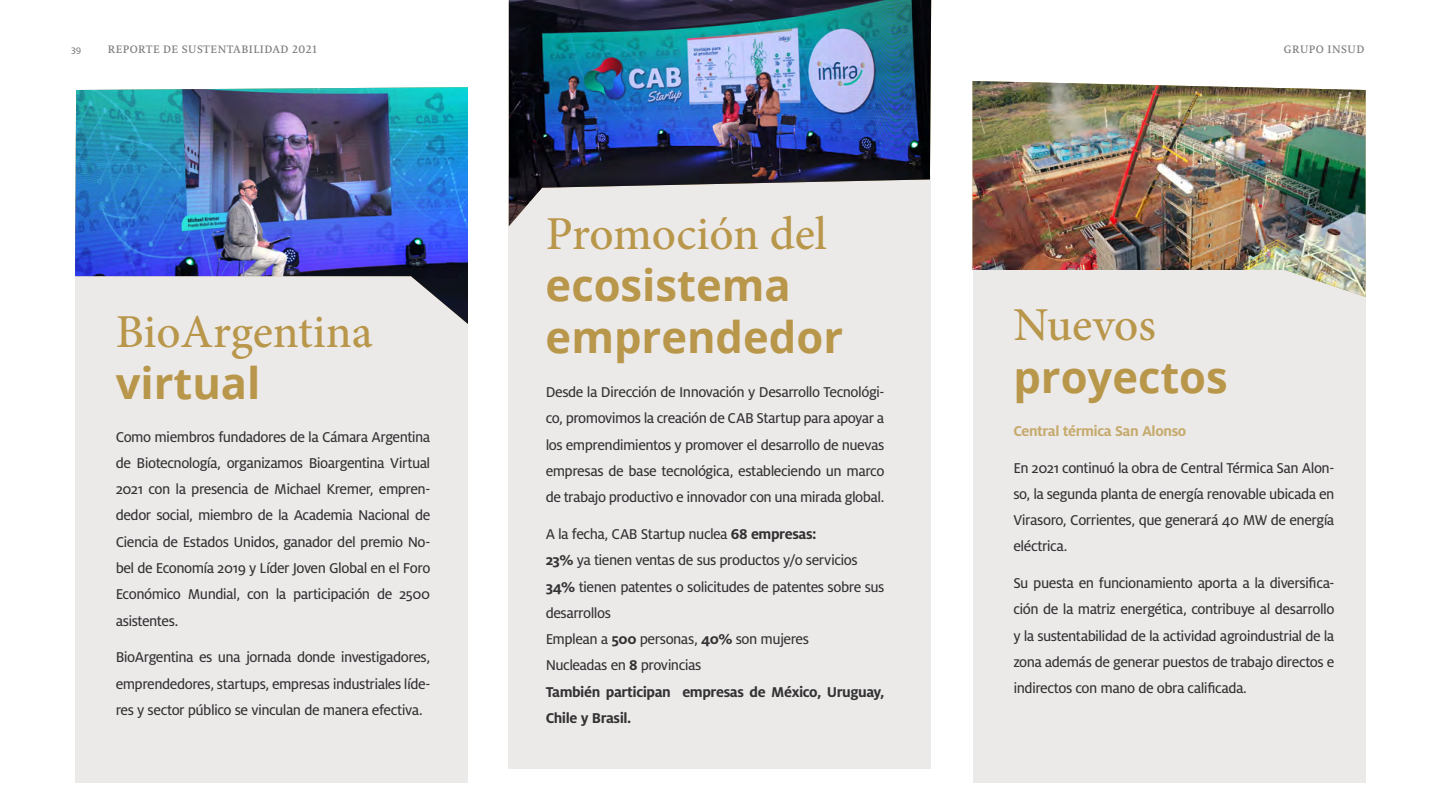
<style>
.page{position:relative;width:1440px;height:810px;background:#fff}
.page>*{position:absolute;margin:0;border:0;box-sizing:border-box;transform-origin:0 0}
.t1{font:500 47.25px "Minion Pro";color:#b8964a}
.t2{font:700 43.5px/52.2px "Open Sans";color:#b8964a}
.t3{font:15.75px/26.2px "Milo OT Text";letter-spacing:-.03em;color:#333;text-align:justify}
.t4{font:700 15.75px/26.2px "Milo OT";letter-spacing:-.03em;color:#333}
.t5{font:700 15.75px "Milo OT";letter-spacing:-.025em;color:#c6ab6e}
.t6{font:500 12px "Milo Serif OT";letter-spacing:.04em;color:#818181}
.t7{font:10.5px "Milo OT Text";color:#818181}
.s1{font-family:"Milo OT";font-weight:700}
</style>
<div class="page">
<div style="left:75px;top:270px;width:393px;height:513px;background:#ece9e9"></div>
<div style="left:973px;top:270px;width:393px;height:513px;background:#ece9e9"></div>
<div style="left:509px;top:175px;width:422px;height:594px;background:#ece9e9"></div>
<img style="left:75px;top:87px;width:393px;height:237px">
<img style="left:509px;top:0;width:422px;height:226px">
<img style="left:973px;top:81px;width:393px;height:216px">
<p class="t7" style="left:71px;top:45px;width:12px">39</p>
<p class="t6" style="left:108px;top:43px;width:211px">REPORTE DE SUSTENTABILIDAD 2021</p>
<p class="t6" style="left:1284px;top:43px;width:82px">GRUPO INSUD</p>
<h1 class="t1" style="left:116px;top:300px;width:259px">BioArgentina</h1>
<h2 class="t2" style="left:116px;top:356px;width:146px">virtual</h2>
<p class="t3" style="left:116px;top:424px;width:316px">Como miembros fundadores de la Cámara Argentina de Biotecnología, organizamos Bioargentina Virtual 2021 con la presencia de Michael Kremer, empren&shy;dedor social, miembro de la Academia Nacional de Ciencia de Estados Unidos, ganador del premio No&shy;bel de Economía 2019 y Líder Joven Global en el Foro Económico Mundial, con la participación de 2500 asistentes.</p>
<p class="t3" style="left:116px;top:644px;width:316px">BioArgentina es una jornada donde investigadores, emprendedores, startups, empresas industriales líde&shy;res y sector público se vinculan de manera efectiva.</p>
<h1 class="t1" style="left:546px;top:202px;width:283px">Promoción del</h1>
<h2 class="t2" style="left:546px;top:258px;width:299px">ecosistema emprendedor</h2>
<p class="t3" style="left:546px;top:379px;width:340px">Desde la Dirección de Innovación y Desarrollo Tecnológi&shy;co, promovimos la creación de CAB Startup para apoyar a los emprendimientos y promover el desarrollo de nuevas empresas de base tecnológica, estableciendo un marco de trabajo productivo e innovador con una mirada global.</p>
<p class="t3" style="left:546px;top:521px;width:340px;text-align:left">A la fecha, CAB Startup nuclea <span class="s1">68 empresas:<br>23%</span> ya tienen ventas de sus productos y/o servicios <span class="s1">34%</span> tienen patentes o solicitudes de patentes sobre sus desarrollos<br>Emplean a <span class="s1">500</span> personas, <span class="s1">40%</span> son mujeres<br>Nucleadas en <span class="s1">8</span> provincias</p>
<p class="t4" style="left:546px;top:679px;width:340px">También participan empresas de México, Uruguay,<br>Chile y Brasil.</p>
<h1 class="t1" style="left:1013px;top:293px;width:144px">Nuevos</h1>
<h2 class="t2" style="left:1013px;top:350px;width:216px">proyectos</h2>
<p class="t5" style="left:1013px;top:422px;width:174px">Central térmica San Alonso</p>
<p class="t3" style="left:1013px;top:455px;width:323px">En 2021 continuó la obra de Central Térmica San Alon&shy;so, la segunda planta de energía renovable ubicada en Virasoro, Corrientes, que generará 40 MW de energía eléctrica.</p>
<p class="t3" style="left:1013px;top:570px;width:323px">Su puesta en funcionamiento aporta a la diversifica&shy;ción de la matriz energética, contribuye al desarrollo y la sustentabilidad de la actividad agroindustrial de la zona además de generar puestos de trabajo directos e indirectos con mano de obra calificada.</p>
</div>
